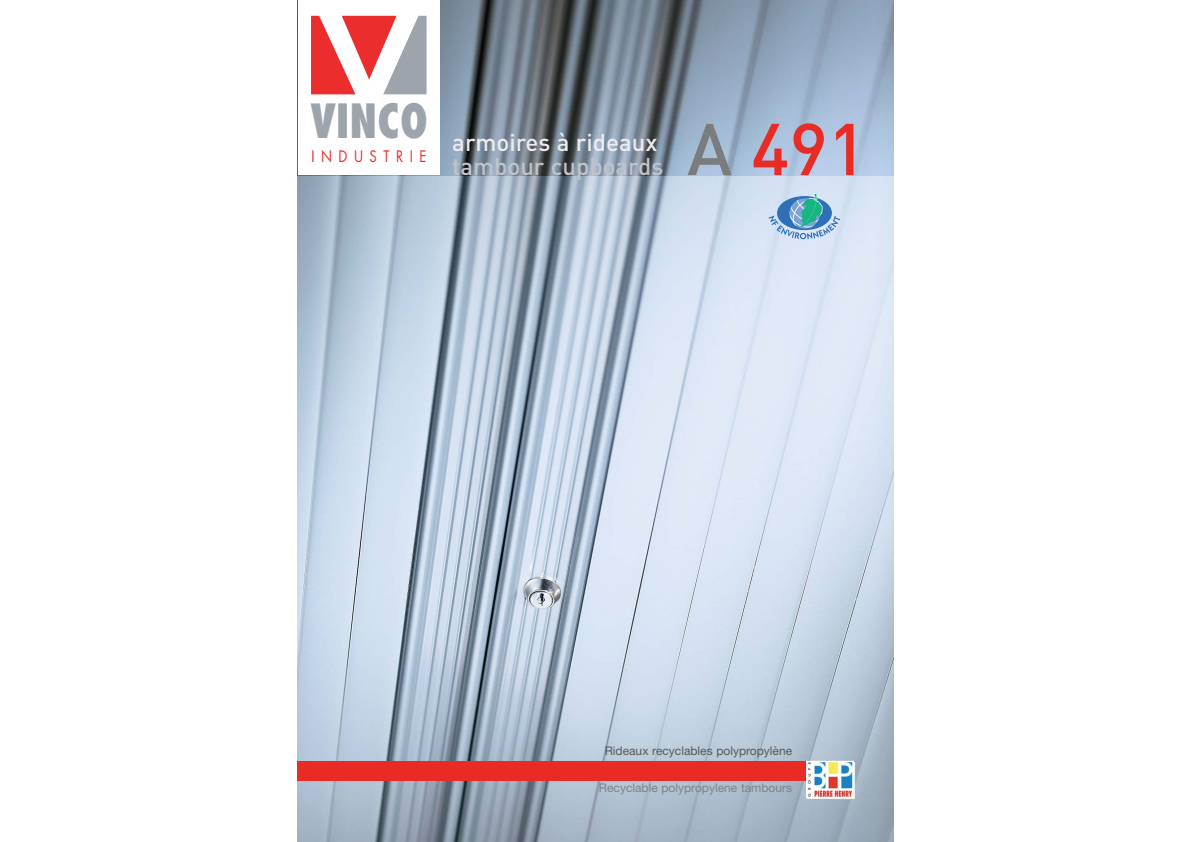
<style>
.page{position:relative;width:1191px;height:842px;background:#fff}
.page>*{position:absolute;margin:0;border:0;box-sizing:border-box;transform-origin:0 0}
.t1{font:500 72px "DIN";color:#e82b25}
.t2{font:800 condensed 45.9px "Futura";color:#9ea4ab;scale:.93 1}
.t3{font:500 24px "DIN";color:#ececee}
.t4{font:500 24px "DIN";color:#c1c3c9}
.t5{font:15.5px "Futura";letter-spacing:.5em;color:#eb2d2e;scale:.85 1}
.t6{font:12px "Helvetica Neue";color:#58595b}
.t7{font:12px "Helvetica Neue";color:#808285}
.s1{font-style:inherit}
.s2{color:#7a7c7d}
</style>
<div class="page">
<img style="left:298px;top:175px;width:595px;height:667px">
<img style="left:440px;top:0;width:453px;height:175px">
<svg style="left:311px;top:16px;width:115px;height:78px"></svg>
<img style="left:806px;top:761px;width:49px;height:38px">
<div style="left:298px;top:761px;width:531px;height:20px;background:#e82b25"></div>
<svg style="left:768px;top:193px;width:72px;height:46px;background:#8ab9d3"></svg>
<h2 class="t2" style="left:311px;top:101px;width:128px">VINCO</h2>
<p class="t5" style="left:311px;top:149px;width:137px"><span class="s1">I</span>NDUSTRIE</p>
<h3 class="t3" style="left:452px;top:134px;width:207px">armoires à rideaux</h3>
<h3 class="t4" style="left:452px;top:158px;width:212px">tambour cupboards</h3>
<h1 class="t1" style="left:687px;top:124px;width:181px"><span class="s2">A</span> 491</h1>
<p class="t6" style="left:605px;top:747px;width:189px">Rideaux recyclables polypropylène</p>
<p class="t7" style="left:599px;top:784px;width:195px">Recyclable polypropylene tambours</p>
</div>
